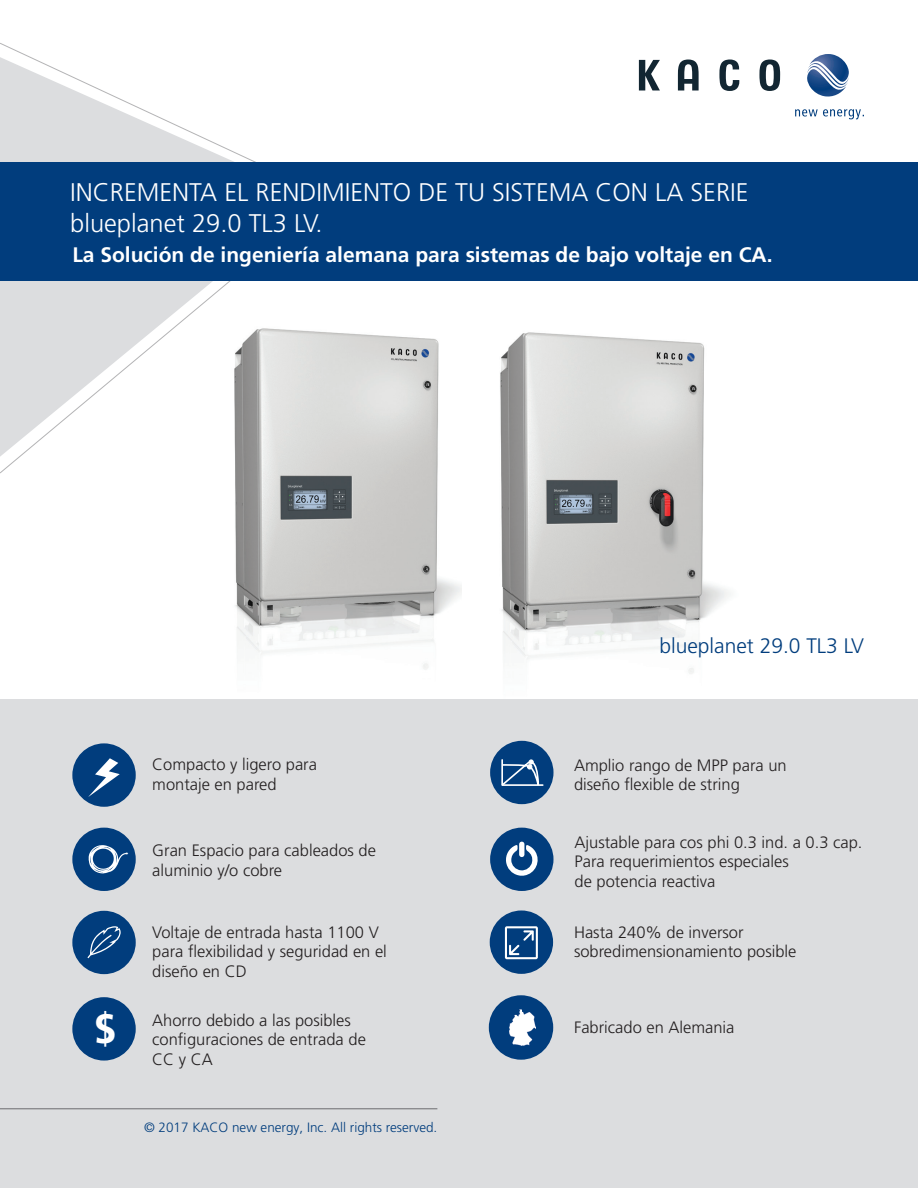
<style>
.page{position:relative;width:918px;height:1188px;background:#fff}
.page>*{position:absolute;margin:0;border:0;box-sizing:border-box;transform-origin:0 0}
.t1{font:700 40.95px "Frutiger LT Pro";color:#fff}
.t2{font:300 25.5px/30.6px "Frutiger LT Pro";color:#fff}
.t3{font:700 21px "Frutiger LT Pro";color:#fff}
.t4{font:300 21px "Frutiger LT Pro";color:#013d7d}
.t5{font:300 16.5px/19.2px "Frutiger LT Pro";color:#231f20}
.t6{font:300 13.5px "Frutiger LT Pro";color:#013d7d}
</style>
<div class="page">
<svg style="left:639px;top:60px;width:141px;height:31px"></svg>
<svg style="left:807px;top:54px;width:42px;height:43px"></svg>
<svg style="left:795px;top:109px;width:69px;height:10px"></svg>
<img style="left:461px;top:332px;width:293px;height:368px">
<img style="left:219px;top:331px;width:242px;height:369px">
<div style="left:0;top:700px;width:918px;height:488px;background:#dcdddf"></div>
<svg style="left:0;top:457px;width:282px;height:17px"></svg>
<svg style="left:0;top:57px;width:314px;height:400px"></svg>
<div style="left:0;top:162px;width:918px;height:119px;background:#013d7d"></div>
<hr style="left:0;top:1109px;width:437px;height:1px;background:#6b6b6e">
<div style="left:489px;top:995px;width:64px;height:65px;background:#013d7d;border-radius:50%"></div>
<img style="left:509px;top:1009px;width:27px;height:37px">
<div style="left:72px;top:911px;width:64px;height:63px;background:#013d7d;border-radius:50%"></div>
<svg style="left:87px;top:926px;width:34px;height:32px"></svg>
<div style="left:72px;top:828px;width:64px;height:63px;background:#013d7d;border-radius:50%"></div>
<svg style="left:89px;top:845px;width:39px;height:29px"></svg>
<div style="left:72px;top:743px;width:64px;height:64px;background:#013d7d;border-radius:50%"></div>
<svg style="left:88px;top:758px;width:32px;height:39px"></svg>
<div style="left:72px;top:997px;width:64px;height:64px;background:#013d7d;border-radius:50%"></div>
<div style="left:490px;top:828px;width:64px;height:63px;background:#013d7d;border-radius:50%"></div>
<svg style="left:506px;top:842px;width:32px;height:34px"></svg>
<div style="left:490px;top:911px;width:63px;height:63px;background:#013d7d;border-radius:50%"></div>
<svg style="left:505px;top:926px;width:33px;height:33px"></svg>
<div style="left:490px;top:741px;width:64px;height:63px;background:#013d7d;border-radius:50%"></div>
<svg style="left:501px;top:759px;width:43px;height:27px"></svg>
<h2 class="t2" style="left:70px;top:177px;width:680px">INCREMENTA EL RENDIMIENTO DE TU SISTEMA CON LA SERIE blueplanet 29.0 TL3 LV.</h2>
<p class="t3" style="left:72px;top:242px;width:702px">La Solución de ingeniería alemana para sistemas de bajo voltaje en CA.</p>
<h1 class="t1" style="left:94px;top:1004px;width:24px">$</h1>
<p class="t5" style="left:152px;top:755px;width:166px">Compacto y ligero para montaje en pared</p>
<p class="t5" style="left:152px;top:841px;width:225px">Gran Espacio para cableados de aluminio y/o cobre</p>
<p class="t5" style="left:152px;top:923px;width:236px">Voltaje de entrada hasta 1100 V para flexibilidad y seguridad en el diseño en CD</p>
<p class="t5" style="left:152px;top:1011px;width:215px">Ahorro debido a las posibles configuraciones de entrada de<br>CC y CA</p>
<p class="t6" style="left:144px;top:1120px;width:295px">© 2017 KACO new energy, Inc. All rights reserved.</p>
<p class="t4" style="left:659px;top:633px;width:206px">blueplanet 29.0 TL3 LV</p>
<p class="t5" style="left:574px;top:756px;width:214px">Amplio rango de MPP para un diseño flexible de string</p>
<p class="t5" style="left:575px;top:833px;width:289px">Ajustable para cos phi 0.3 ind. a 0.3 cap.<br>Para requerimientos especiales<br>de potencia reactiva</p>
<p class="t5" style="left:574px;top:923px;width:224px">Hasta 240% de inversor sobredimensionamiento posible</p>
<p class="t5" style="left:574px;top:1018px;width:162px">Fabricado en Alemania</p>
</div>
